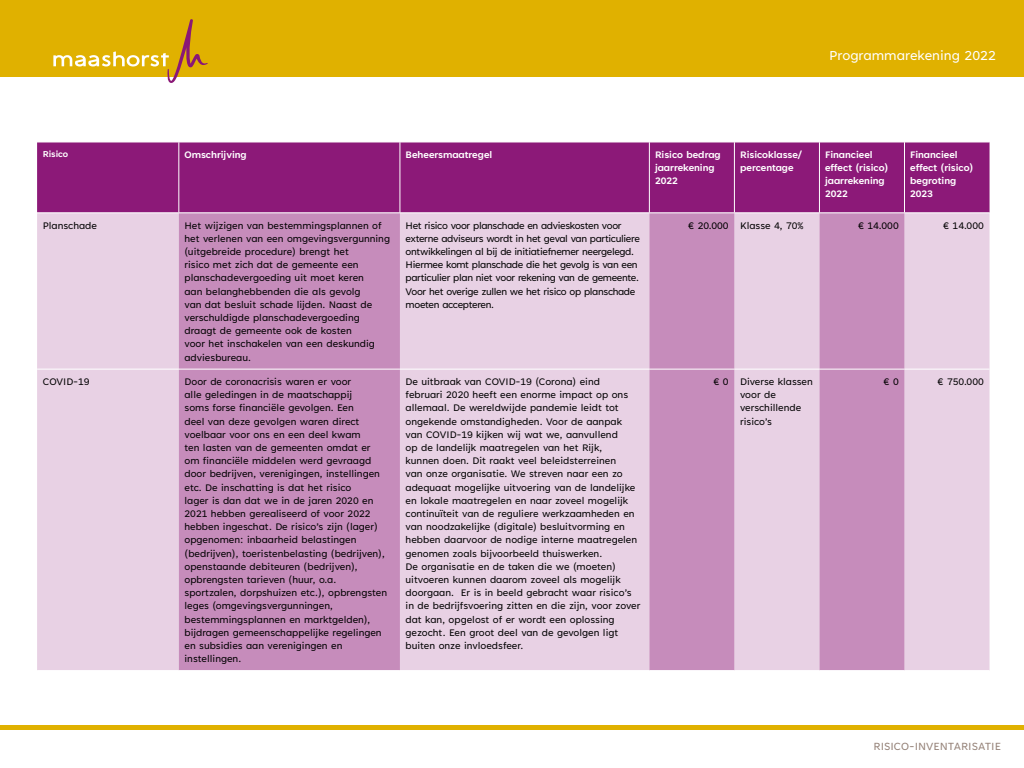
<style>
.page{position:relative;width:1024px;height:768px;background:#fff}
.page>*{position:absolute;margin:0;border:0;box-sizing:border-box;transform-origin:0 0}
.t1{font:15px "Tenorite";color:#fff}
.t2{font:12px "Tenorite";color:#948177}
.t3{font:11px/13.2px "Tenorite";color:#000}
.t4{font:11px/13.2px "Tenorite";letter-spacing:-.03em;color:#000}
.t5{font:700 10.9px/13.1px "Tenorite";color:#fff}
.t6{font:700 9.9px "Tenorite";color:#fff}
</style>
<div class="page">
<hr style="left:0;top:726px;width:1024px;height:4px;background:#e0b100">
<div style="left:0;top:0;width:1024px;height:77px;background:#e0b100"></div>
<svg style="left:53px;top:19px;width:155px;height:64px"></svg>
<div style="left:37px;top:143px;width:953px;height:70px;background:#8c1978"></div>
<div style="left:37px;top:214px;width:953px;height:456px;background:#e8d1e4"></div>
<svg style="left:179px;top:214px;width:726px;height:456px;background:#d5abcd"></svg>
<hr style="left:37px;top:369px;width:142px;height:1px;background:#fff">
<hr style="left:179px;top:369px;width:221px;height:1px;background:#fff">
<hr style="left:400px;top:369px;width:249px;height:1px;background:#fff">
<hr style="left:649px;top:369px;width:85px;height:1px;background:#fff">
<hr style="left:734px;top:369px;width:85px;height:1px;background:#fff">
<hr style="left:819px;top:369px;width:86px;height:1px;background:#fff">
<hr style="left:905px;top:369px;width:85px;height:1px;background:#fff">
<hr style="left:179px;top:142px;width:1px;height:71px;background:#fff">
<hr style="left:400px;top:142px;width:1px;height:71px;background:#fff">
<hr style="left:649px;top:142px;width:1px;height:71px;background:#fff">
<hr style="left:734px;top:142px;width:1px;height:71px;background:#fff">
<hr style="left:819px;top:142px;width:1px;height:71px;background:#fff">
<hr style="left:904px;top:142px;width:1px;height:71px;background:#fff">
<h1 class="t1" style="left:829px;top:48px;width:168px">Programmarekening 2022</h1>
<p class="t6" style="left:43px;top:149px;width:27px">Risico</p>
<p class="t5" style="left:185px;top:148px;width:64px">Omschrijving</p>
<p class="t5" style="left:406px;top:148px;width:88px">Beheersmaatregel</p>
<p class="t5" style="left:655px;top:148px;width:67px">Risico bedrag jaarrekening<br>2022</p>
<p class="t5" style="left:740px;top:148px;width:63px">Risicoklasse/ percentage</p>
<p class="t5" style="left:825px;top:148px;width:65px">Financieel effect (risico) jaarrekening<br>2022</p>
<p class="t5" style="left:910px;top:148px;width:65px">Financieel effect (risico) begroting<br>2023</p>
<p class="t3" style="left:43px;top:219px;width:56px">Planschade</p>
<p class="t3" style="left:185px;top:219px;width:207px">Het wijzigen van bestemmingsplannen of het verlenen van een omgevingsvergunning (uitgebreide procedure) brengt het<br>risico met zich dat de gemeente een planschadevergoeding uit moet keren<br>aan belanghebbenden die als gevolg<br>van dat besluit schade lijden. Naast de verschuldigde planschadevergoeding draagt de gemeente ook de kosten<br>voor het inschakelen van een deskundig adviesbureau.</p>
<p class="t4" style="left:406px;top:219px;width:236px">Het risico voor planschade en advieskosten voor externe adviseurs wordt in het geval van particuliere ontwikkelingen al bij de initiatiefnemer neergelegd.<br>Hiermee komt planschade die het gevolg is van een particulier plan niet voor rekening van de gemeente.<br>Voor het overige zullen we het risico op planschade moeten accepteren.</p>
<p class="t3" style="left:688px;top:219px;width:117px">€ 20.000 Klasse 4, 70%</p>
<p class="t3" style="left:858px;top:219px;width:43px">€ 14.000</p>
<p class="t3" style="left:943px;top:219px;width:43px">€ 14.000</p>
<p class="t3" style="left:43px;top:376px;width:48px">COVID-19</p>
<p class="t3" style="left:185px;top:376px;width:204px">Door de coronacrisis waren er voor<br>alle geledingen in de maatschappij<br>soms forse financiële gevolgen. Een<br>deel van deze gevolgen waren direct voelbaar voor ons en een deel kwam<br>ten lasten van de gemeenten omdat er om financiële middelen werd gevraagd door bedrijven, verenigingen, instellingen etc. De inschatting is dat het risico<br>lager is dan dat we in de jaren 2020 en 2021 hebben gerealiseerd of voor 2022 hebben ingeschat. De risico’s zijn (lager) opgenomen: inbaarheid belastingen (bedrijven), toeristenbelasting (bedrijven), openstaande debiteuren (bedrijven), opbrengsten tarieven (huur, o.a. sportzalen, dorpshuizen etc.), opbrengsten leges (omgevingsvergunningen, bestemmingsplannen en marktgelden), bijdragen gemeenschappelijke regelingen en subsidies aan verenigingen en instellingen.</p>
<p class="t3" style="left:406px;top:376px;width:236px">De uitbraak van COVID-19 (Corona) eind<br>februari 2020 heeft een enorme impact op ons allemaal. De wereldwijde pandemie leidt tot ongekende omstandigheden. Voor de aanpak van COVID-19 kijken wij wat we, aanvullend<br>op de landelijk maatregelen van het Rijk,<br>kunnen doen. Dit raakt veel beleidsterreinen<br>van onze organisatie. We streven naar een zo adequaat mogelijke uitvoering van de landelijke en lokale maatregelen en naar zoveel mogelijk continuïteit van de reguliere werkzaamheden en van noodzakelijke (digitale) besluitvorming en hebben daarvoor de nodige interne maatregelen genomen zoals bijvoorbeeld thuiswerken.<br>De organisatie en de taken die we (moeten) uitvoeren kunnen daarom zoveel als mogelijk doorgaan. Er is in beeld gebracht waar risico’s in de bedrijfsvoering zitten en die zijn, voor zover dat kan, opgelost of er wordt een oplossing gezocht. Een groot deel van de gevolgen ligt buiten onze invloedsfeer.</p>
<p class="t3" style="left:740px;top:376px;width:74px;text-indent:-27px">€ 0 Diverse klassen voor de verschillende risico’s</p>
<p class="t3" style="left:883px;top:376px;width:17px">€ 0</p>
<p class="t3" style="left:937px;top:376px;width:48px">€ 750.000</p>
<p class="t2" style="left:874px;top:740px;width:129px">RISICO-INVENTARISATIE</p>
</div>
